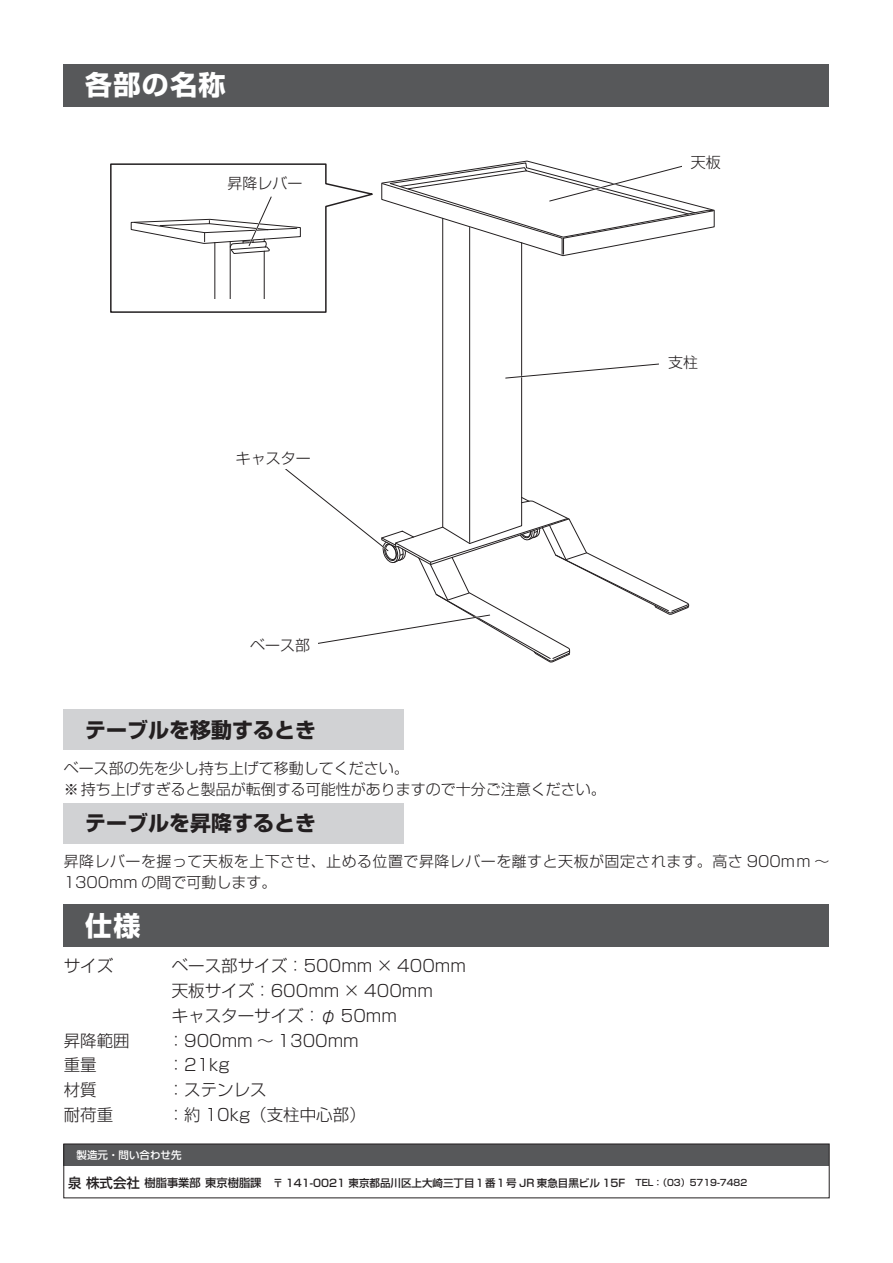
<style>
.page{position:relative;width:893px;height:1263px;background:#fff}
.page>*{position:absolute;margin:0;border:0;box-sizing:border-box;transform-origin:0 0}
.t1{font:700 27px "Shin Go Pro";letter-spacing:.05em;color:#fff}
.t2{font:700 21px "Shin Go Pro";color:#231f20}
.t3{font:300 16.5px/24.8px "Shin Go Pro";color:#231f20}
.t4{font:300 15px/21px "Shin Go Pro";color:#231f20}
.t5{font:300 15px/21px "Shin Go Pro";letter-spacing:.03em;color:#231f20}
.t6{font:500 10.5px "Shin Go Pro";color:#231f20}
.t7{font:500 10.5px "Shin Go Pro";color:#fff}
.s1{font-size:13.5px}
.s2{font-size:11.25px}
.s3{font-size:9px}
</style>
<div class="page">
<div style="left:64px;top:64px;width:765px;height:42px;background:#57585a"></div>
<svg style="left:110px;top:160px;width:605px;height:503px"></svg>
<div style="left:682px;top:152px;width:102px;height:21px;background:#fff"></div>
<div style="left:219px;top:173px;width:102px;height:21px;background:#fff"></div>
<div style="left:242px;top:635px;width:76px;height:21px;background:#fff"></div>
<div style="left:660px;top:351px;width:102px;height:22px;background:#fff"></div>
<div style="left:227px;top:448px;width:102px;height:21px;background:#fff"></div>
<div style="left:64px;top:709px;width:340px;height:41px;background:#d1d2d4"></div>
<div style="left:64px;top:803px;width:340px;height:40px;background:#d1d2d4"></div>
<div style="left:64px;top:904px;width:765px;height:42px;background:#57585a"></div>
<div style="left:64px;top:1144px;width:765px;height:21px;background:#57585a"></div>
<div style="left:64px;top:1144px;width:765px;height:54px;border:1px solid #231f20"></div>
<h1 class="t1" style="left:85px;top:64px;width:142px">各部の名称</h1>
<p class="t4" style="left:227px;top:171px;width:76px">昇降レバー</p>
<p class="t4" style="left:236px;top:446px;width:76px">キャスター</p>
<p class="t4" style="left:250px;top:633px;width:61px">ベース部</p>
<p class="t4" style="left:691px;top:150px;width:31px">天板</p>
<p class="t4" style="left:668px;top:350px;width:31px">支柱</p>
<p class="t2" style="left:85px;top:713px;width:232px">テーブルを移動するとき</p>
<p class="t4" style="left:64px;top:756px;width:544px">ベース部の先を少し持ち上げて移動してください。<br>※ 持ち上げすぎると製品が転倒する可能性がありますので十分ご注意ください。</p>
<p class="t2" style="left:85px;top:806px;width:232px">テーブルを昇降するとき</p>
<p class="t5" style="left:64px;top:849px;width:767px">昇降レバーを握って天板を上下させ、止める位置で昇降レバーを離すと天板が固定されます。高さ 900mm ～<br>1300mm の間で可動します。</p>
<h1 class="t1" style="left:85px;top:904px;width:57px">仕様</h1>
<p class="t3" style="left:64px;top:952px;width:51px">サイズ</p>
<p class="t3" style="left:172px;top:952px;width:296px">ベース部サイズ：500mm × 400mm天板サイズ：600mm × 400mm<br>キャスターサイズ：φ 50mm</p>
<p class="t3" style="left:64px;top:1026px;width:67px">昇降範囲</p>
<p class="t3" style="left:168px;top:1026px;width:193px">：900mm ～ 1300mm</p>
<p class="t3" style="left:64px;top:1051px;width:34px">重量</p>
<p class="t3" style="left:168px;top:1051px;width:64px">：21kg</p>
<p class="t3" style="left:64px;top:1075px;width:34px">材質</p>
<p class="t3" style="left:168px;top:1075px;width:101px">：ステンレス</p>
<p class="t3" style="left:64px;top:1100px;width:51px">耐荷重</p>
<p class="t3" style="left:168px;top:1100px;width:200px">：約 10kg（支柱中心部）</p>
<p class="t7" style="left:77px;top:1146px;width:107px">製造元・問い合わせ先</p>
<p class="t6" style="left:68px;top:1174px;width:681px"><span class="s1">泉 株式会社</span> <span class="s2">樹脂事業部東京樹脂課　</span>〒 141-0021 東京都品川区上大崎三丁目１番１号 JR 東急目黒ビル 15F　<span class="s3">TEL：（03）5719-7482</span></p>
</div>
